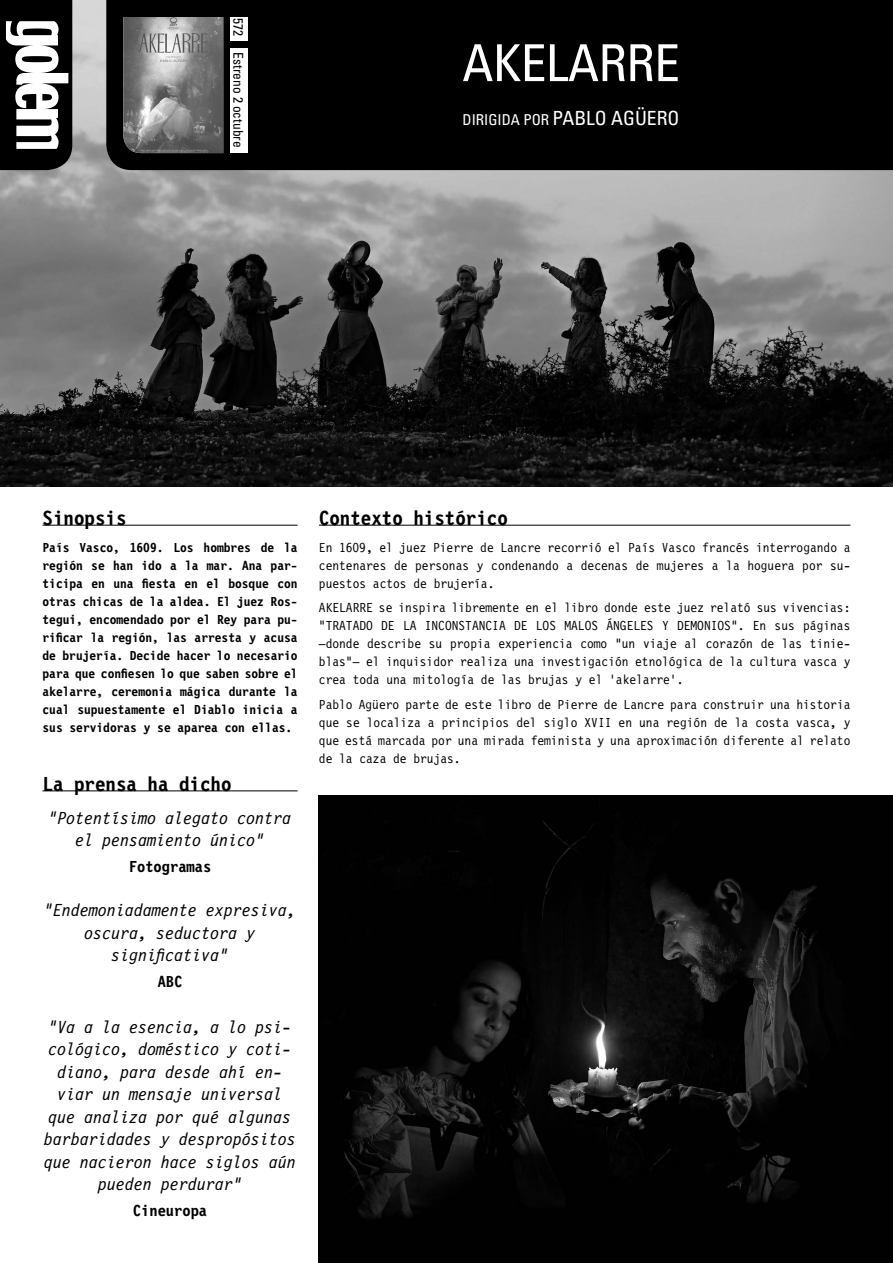
<style>
.page{position:relative;width:893px;height:1263px;background:#fff}
.page>*{position:absolute;margin:0;border:0;box-sizing:border-box;transform-origin:0 0}
.t1{font:condensed 51px "Univers";letter-spacing:-.01em;color:#fff}
.t2{font:700 21px "Letter Gothic 12 Pitch BT";color:#000}
.t3{font:italic 18px/22.5px "Letter Gothic 12 Pitch BT";color:#000;text-align:center}
.t4{font:700 16.5px "Letter Gothic 12 Pitch BT";color:#000}
.t5{font:condensed 15px "Univers";color:#fff}
.t6{font:13.5px/18px "Letter Gothic 12 Pitch BT";color:#000;text-align:justify}
.t7{font:700 13.5px/18px "Letter Gothic 12 Pitch BT";color:#000;text-align:justify}
.t8{font:condensed 13.5px "Univers";color:#000}
.s1{font-size:19.5px}
</style>
<div class="page">
<img style="left:0;top:0;width:893px;height:487px">
<div style="left:106px;top:0;width:787px;height:170px;background:#000"></div>
<img style="left:123px;top:17px;width:100px;height:136px">
<div style="left:231px;top:17px;width:17px;height:23px;background:#fff"></div>
<div style="left:231px;top:48px;width:17px;height:105px;background:#fff"></div>
<hr style="left:43px;top:525px;width:255px;height:1px;background:#000">
<hr style="left:319px;top:525px;width:531px;height:1px;background:#000">
<svg style="left:0;top:0;width:72px;height:170px"></svg>
<hr style="left:43px;top:790px;width:255px;height:1px;background:#000">
<img style="left:319px;top:796px;width:574px;height:467px">
<p class="t8" style="left:247px;top:18px;width:131px;rotate:90deg">572 Estreno 2 octubre</p>
<h1 class="t1" style="left:462px;top:31px;width:219px">AKELARRE</h1>
<p class="t5" style="left:463px;top:110px;width:218px">DIRIGIDA POR <span class="s1">PABLO AGÜERO</span></p>
<h2 class="t2" style="left:43px;top:506px;width:85px">Sinopsis</h2>
<h2 class="t2" style="left:319px;top:506px;width:190px">Contexto histórico</h2>
<p class="t7" style="left:43px;top:539px;width:257px">País Vasco, 1609. Los hombres de la región se han ido a la mar. Ana par&shy;ticipa en una fiesta en el bosque con otras chicas de la aldea. El juez Ros&shy;tegui, encomendado por el Rey para pu&shy;rificar la región, las arresta y acusa de brujería. Decide hacer lo necesario para que confiesen lo que saben sobre el akelarre, ceremonia mágica durante la cual supuestamente el Diablo inicia a sus servidoras y se aparea con ellas.</p>
<p class="t6" style="left:319px;top:539px;width:533px">En 1609, el juez Pierre de Lancre recorrió el País Vasco francés interrogando a centenares de personas y condenando a decenas de mujeres a la hoguera por su&shy;puestos actos de brujería.</p>
<p class="t6" style="left:319px;top:599px;width:533px">AKELARRE se inspira libremente en el libro donde este juez relató sus vivencias: “TRATADO DE LA INCONSTANCIA DE LOS MALOS ÁNGELES Y DEMONIOS”. En sus páginas –donde describe su propia experiencia como “un viaje al corazón de las tinie&shy;blas”– el inquisidor realiza una investigación etnológica de la cultura vasca y crea toda una mitología de las brujas y el ‘akelarre’.</p>
<p class="t6" style="left:319px;top:695px;width:533px">Pablo Agüero parte de este libro de Pierre de Lancre para construir una historia que se localiza a principios del siglo XVII en una región de la costa vasca, y que está marcada por una mirada feminista y una aproximación diferente al relato de la caza de brujas.</p>
<h2 class="t2" style="left:43px;top:772px;width:190px">La prensa ha dicho</h2>
<h3 class="t3" style="left:49px;top:807px;width:245px">“Potentísimo alegato contra el pensamiento único”</h3>
<p class="t4" style="left:129px;top:857px;width:84px">Fotogramas</p>
<h3 class="t3" style="left:44px;top:900px;width:254px">“Endemoniadamente expresiva, oscura, seductora y significativa”</h3>
<p class="t4" style="left:158px;top:972px;width:26px">ABC</p>
<h3 class="t3" style="left:44px;top:1016px;width:254px">“Va a la esencia, a lo psi&shy;cológico, doméstico y coti&shy;diano, para desde ahí en&shy;viar un mensaje universal que analiza por qué algunas barbaridades y despropósitos que nacieron hace siglos aún pueden perdurar”</h3>
<p class="t4" style="left:133px;top:1201px;width:76px">Cineuropa</p>
</div>
